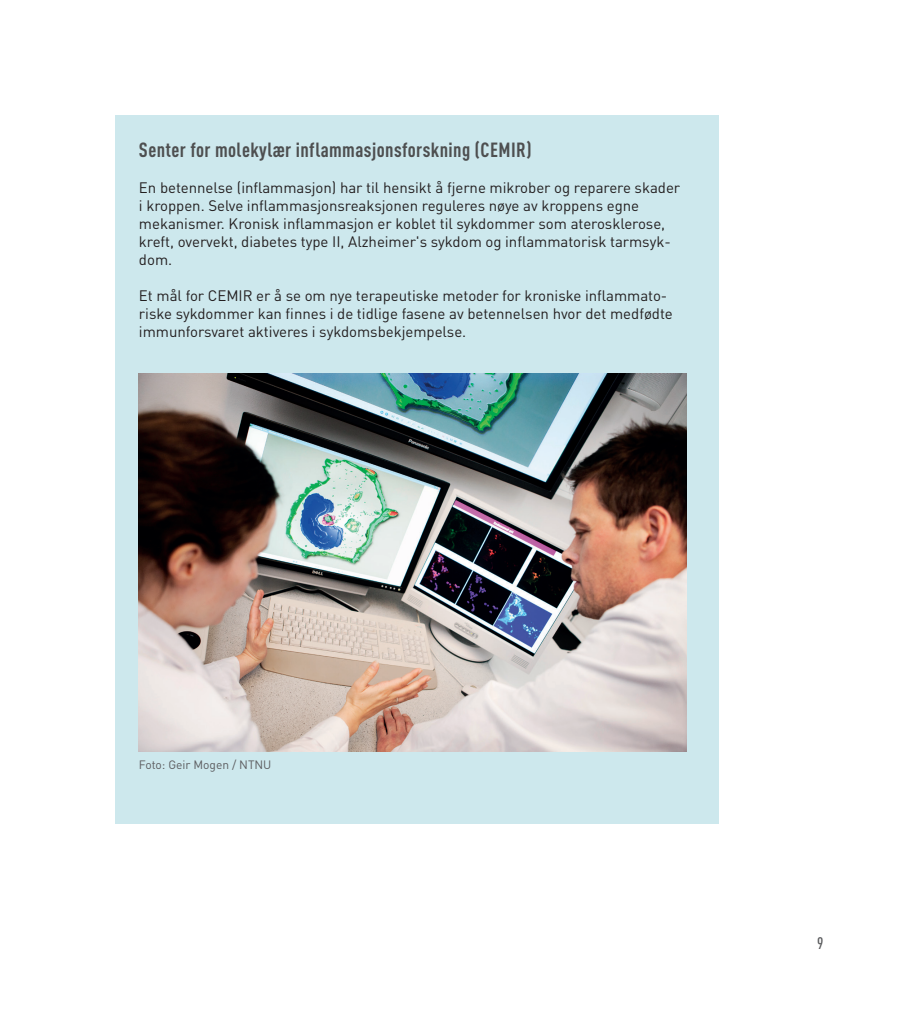
<style>
.page{position:relative;width:919px;height:1017px;background:#fff}
.page>*{position:absolute;margin:0;border:0;box-sizing:border-box;transform-origin:0 0}
.t1{font:700 20.25px "DIN Cond";letter-spacing:.02em;color:#4e4f50}
.t2{font:500 16.5px "DIN Cond";color:#57585a}
.t3{font:15px/18px "DIN";letter-spacing:-.005em;color:#231f20}
.t4{font:12px "DIN";letter-spacing:-.005em;color:#5c5c5f}
</style>
<div class="page">
<div style="left:115px;top:115px;width:603px;height:708px;background:#cde8ed"></div>
<img style="left:139px;top:373px;width:547px;height:378px">
<h1 class="t1" style="left:139px;top:137px;width:394px">Senter for molekylær inflammasjonsforskning (CEMIR)</h1>
<p class="t3" style="left:139px;top:178px;width:542px">En betennelse (inflammasjon) har til hensikt å fjerne mikrober og reparere skader i kroppen. Selve inflammasjonsreaksjonen reguleres nøye av kroppens egne mekanismer. Kronisk inflammasjon er koblet til sykdommer som aterosklerose, kreft, overvekt, diabetes type II, Alzheimer's sykdom og inflammatorisk tarmsyk&shy;dom.</p>
<p class="t3" style="left:139px;top:286px;width:535px">Et mål for CEMIR er å se om nye terapeutiske metoder for kroniske inflammato&shy;riske sykdommer kan finnes i de tidlige fasene av betennelsen hvor det medfødte immunforsvaret aktiveres i sykdomsbekjempelse.</p>
<p class="t4" style="left:139px;top:757px;width:134px">Foto: Geir Mogen / NTNU</p>
<p class="t2" style="left:817px;top:933px;width:8px">9</p>
</div>
